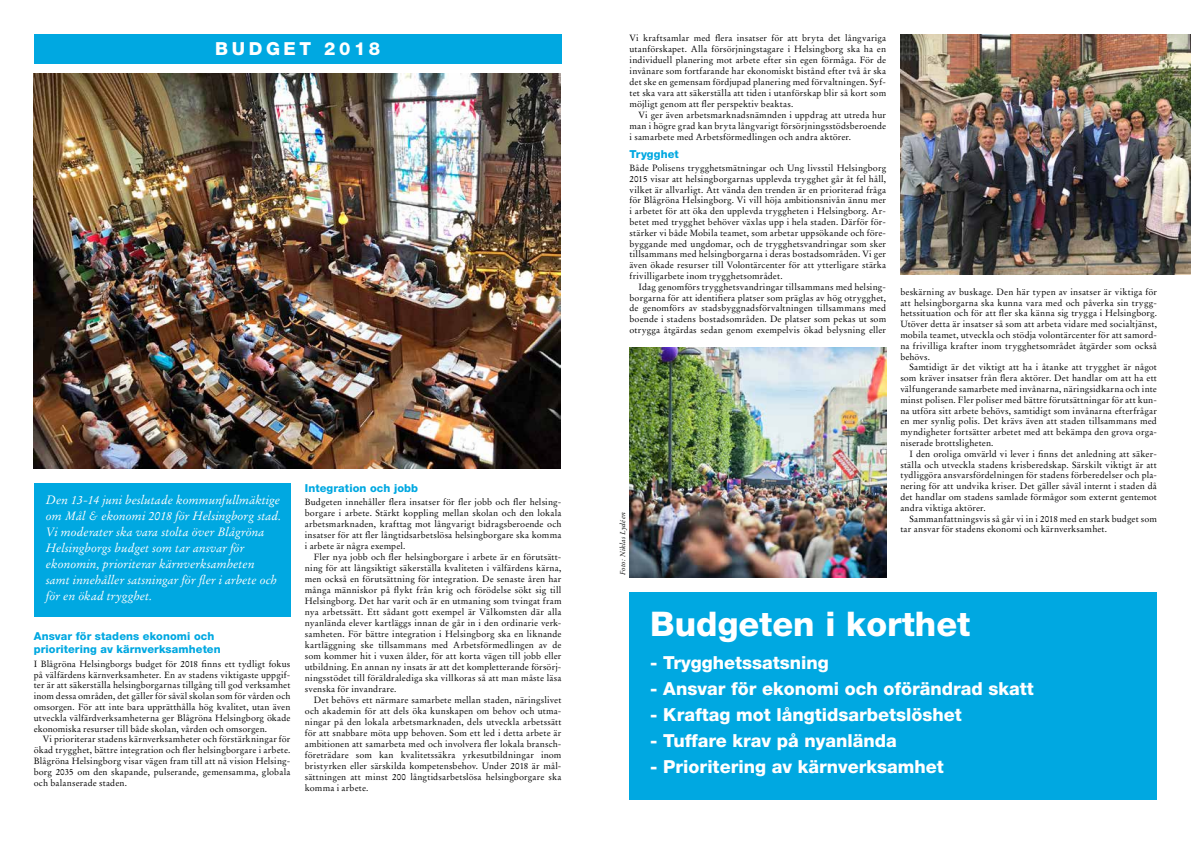
<style>
.page{position:relative;width:1191px;height:842px;background:#fff}
.page>*{position:absolute;margin:0;border:0;box-sizing:border-box;transform-origin:0 0}
.t1{font:800 34px "Helvetica Neue";color:#fff}
.t2{font:800 18px "Helvetica Neue";color:#fff}
.t3{font:800 18px "Helvetica Neue";letter-spacing:.2em;color:#fff}
.t4{font:italic 12px/16px "Stempel Garamond";color:#fff}
.t5{font:800 11px/13px "Helvetica Neue";letter-spacing:.01em;color:#00a8e1}
.t6{font:9px/10.8px "Stempel Garamond";letter-spacing:.02em;color:#000;text-align:justify}
.t7{font:italic 7px "Stempel Garamond";letter-spacing:.02em;color:#000}
</style>
<div class="page">
<div style="left:629px;top:592px;width:528px;height:207px;background:#00a8e1"></div>
<img style="left:34px;top:74px;width:527px;height:395px">
<div style="left:34px;top:34px;width:527px;height:29px;background:#00a8e1"></div>
<div style="left:34px;top:483px;width:257px;height:134px;background:#00a8e1"></div>
<img style="left:629px;top:347px;width:257px;height:231px">
<img style="left:900px;top:34px;width:291px;height:240px">
<h2 class="t3" style="left:215px;top:38px;width:167px">BUDGET 2018</h2>
<p class="t4" style="left:46px;top:492px;width:237px">Den 13-14 juni beslutade kommunfullmäktige om Mål &amp; ekonomi 2018 för Helsingborg stad.<br>Vi moderater ska vara stolta över Blågröna Helsingborgs budget som tar ansvar för ekonomin, prioriterar kärnverksamheten samt innehåller satsningar för fler i arbete och för en ökad trygghet.</p>
<p class="t5" style="left:34px;top:629px;width:188px">Ansvar för stadens ekonomi och prioritering av kärnverksamheten</p>
<p class="t6" style="left:34px;top:658px;width:258px">I Blågröna Helsingborgs budget för 2018 finns ett tydligt fokus på välfärdens kärnverksamheter. En av stadens viktigaste uppgif&shy;ter är att säkerställa helsingborgarnas tillgång till god verksamhet inom dessa områden, det gäller för såväl skolan som för vården och omsorgen. För att inte bara upprätthålla hög kvalitet, utan även utveckla välfärdverksamheterna ger Blågröna Helsingborg ökade ekonomiska resurser till både skolan, vården och omsorgen.</p>
<p class="t6" style="left:34px;top:734px;width:258px;text-indent:9px">Vi prioriterar stadens kärnverksamheter och förstärkningar för ökad trygghet, bättre integration och fler helsingborgare i arbete.<br>Blågröna Helsingborg visar vägen fram till att nå vision Helsing&shy;borg 2035 om den skapande, pulserande, gemensamma, globala och balanserade staden.</p>
<p class="t5" style="left:305px;top:481px;width:115px">Integration och jobb</p>
<p class="t6" style="left:305px;top:496px;width:258px">Budgeten innehåller flera insatser för fler jobb och fler helsing&shy;borgare i arbete. Stärkt koppling mellan skolan och den lokala arbetsmarknaden, krafttag mot långvarigt bidragsberoende och insatser för att fler långtidsarbetslösa helsingborgare ska komma i arbete är några exempel.</p>
<p class="t6" style="left:305px;top:551px;width:258px;text-indent:9px">Fler nya jobb och fler helsingborgare i arbete är en förutsätt&shy;ning för att långsiktigt säkerställa kvaliteten i välfärdens kärna, men också en förutsättning för integration. De senaste åren har många människor på flykt från krig och förödelse sökt sig till Helsingborg. Det har varit och är en utmaning som tvingat fram nya arbetssätt. Ett sådant gott exempel är Välkomsten där alla nyanlända elever kartläggs innan de går in i den ordinarie verk&shy;samheten. För bättre integration i Helsingborg ska en liknande kartläggning ske tillsammans med Arbetsförmedlingen av de som kommer hit i vuxen ålder, för att korta vägen till jobb eller utbildning. En annan ny insats är att det kompletterande försörj&shy;ningsstödet till föräldralediga ska villkoras så att man måste läsa svenska för invandrare.</p>
<p class="t6" style="left:305px;top:694px;width:258px;text-indent:9px">Det behövs ett närmare samarbete mellan staden, näringslivet och akademin för att dels öka kunskapen om behov och utma&shy;ningar på den lokala arbetsmarknaden, dels utveckla arbetssätt för att snabbare möta upp behoven. Som ett led i detta arbete är ambitionen att samarbeta med och involvera fler lokala bransch&shy;företrädare som kan kvalitetssäkra yrkesutbildningar inom bristyrken eller särskilda kompetensbehov. Under 2018 är mål&shy;sättningen att minst 200 långtidsarbetslösa helsingborgare ska komma i arbete.</p>
<p class="t6" style="left:629px;top:32px;width:258px">Vi kraftsamlar med flera insatser för att bryta det långvariga utanförskapet. Alla försörjningstagare i Helsingborg ska ha en individuell planering mot arbete efter sin egen förmåga. För de invånare som fortfarande har ekonomiskt bistånd efter två år ska det ske en gemensam fördjupad planering med förvaltningen. Syf&shy;tet ska vara att säkerställa att tiden i utanförskap blir så kort som möjligt genom att fler perspektiv beaktas.</p>
<p class="t6" style="left:629px;top:109px;width:258px;text-indent:9px">Vi ger även arbetsmarknadsnämnden i uppdrag att utreda hur man i högre grad kan bryta långvarigt försörjningsstödsberoende i samarbete med Arbetsförmedlingen och andra aktörer.</p>
<p class="t5" style="left:629px;top:148px;width:51px">Trygghet</p>
<p class="t6" style="left:629px;top:163px;width:258px">Både Polisens trygghetsmätningar och Ung livsstil Helsingborg 2015 visar att helsingborgarnas upplevda trygghet går åt fel håll, vilket är allvarligt. Att vända den trenden är en prioriterad fråga för Blågröna Helsingborg. Vi vill höja ambitionsnivån ännu mer i arbetet för att öka den upplevda tryggheten i Helsingborg. Ar&shy;betet med trygghet behöver växlas upp i hela staden. Därför för&shy;stärker vi både Mobila teamet, som arbetar uppsökande och före&shy;byggande med ungdomar, och de trygghetsvandringar som sker tillsammans med helsingborgarna i deras bostadsområden. Vi ger även ökade resurser till Volontärcenter för att ytterligare stärka frivilligarbete inom trygghetsområdet.</p>
<p class="t6" style="left:629px;top:281px;width:258px;text-indent:9px">Idag genomförs trygghetsvandringar tillsammans med helsing&shy;borgarna för att identifiera platser som präglas av hög otrygghet, de genomförs av stadsbyggnadsförvaltningen tillsammans med boende i stadens bostadsområden. De platser som pekas ut som otrygga åtgärdas sedan genom exempelvis ökad belysning eller</p>
<p class="t7" style="left:618px;top:575px;width:64px;rotate:-90deg">Foto: Niklas Lydéen</p>
<p class="t6" style="left:900px;top:286px;width:258px">beskärning av buskage. Den här typen av insatser är viktiga för att helsingborgarna ska kunna vara med och påverka sin trygg&shy;hetssituation och för att fler ska känna sig trygga i Helsingborg.<br>Utöver detta är insatser så som att arbeta vidare med socialtjänst, mobila teamet, utveckla och stödja volontärcenter för att samord&shy;na frivilliga krafter inom trygghetsområdet åtgärder som också behövs.</p>
<p class="t6" style="left:900px;top:362px;width:258px;text-indent:9px">Samtidigt är det viktigt att ha i åtanke att trygghet är något som kräver insatser från flera aktörer. Det handlar om att ha ett välfungerande samarbete med invånarna, näringsidkarna och inte minst polisen. Fler poliser med bättre förutsättningar för att kun&shy;na utföra sitt arbete behövs, samtidigt som invånarna efterfrågar en mer synlig polis. Det krävs även att staden tillsammans med myndigheter fortsätter arbetet med att bekämpa den grova orga&shy;niserade brottsligheten.</p>
<p class="t6" style="left:900px;top:448px;width:258px;text-indent:9px">I den oroliga omvärld vi lever i finns det anledning att säker&shy;ställa och utveckla stadens krisberedskap. Särskilt viktigt är att tydliggöra ansvarsfördelningen för stadens förberedelser och pla&shy;nering för att undvika kriser. Det gäller såväl internt i staden då det handlar om stadens samlade förmågor som externt gentemot andra viktiga aktörer.</p>
<p class="t6" style="left:900px;top:513px;width:258px;text-indent:9px">Sammanfattningsvis så går vi in i 2018 med en stark budget som tar ansvar för stadens ekonomi och kärnverksamhet.</p>
<h1 class="t1" style="left:650px;top:604px;width:321px">Budgeten i korthet</h1>
<h2 class="t2" style="left:650px;top:652px;width:180px">- Trygghetssatsning</h2>
<h2 class="t2" style="left:650px;top:678px;width:385px">- Ansvar för ekonomi och oförändrad skatt</h2>
<h2 class="t2" style="left:650px;top:704px;width:313px">- Kraftag mot långtidsarbetslöshet</h2>
<h2 class="t2" style="left:650px;top:730px;width:248px">- Tuffare krav på nyanlända</h2>
<h2 class="t2" style="left:650px;top:756px;width:295px">- Prioritering av kärnverksamhet</h2>
</div>
